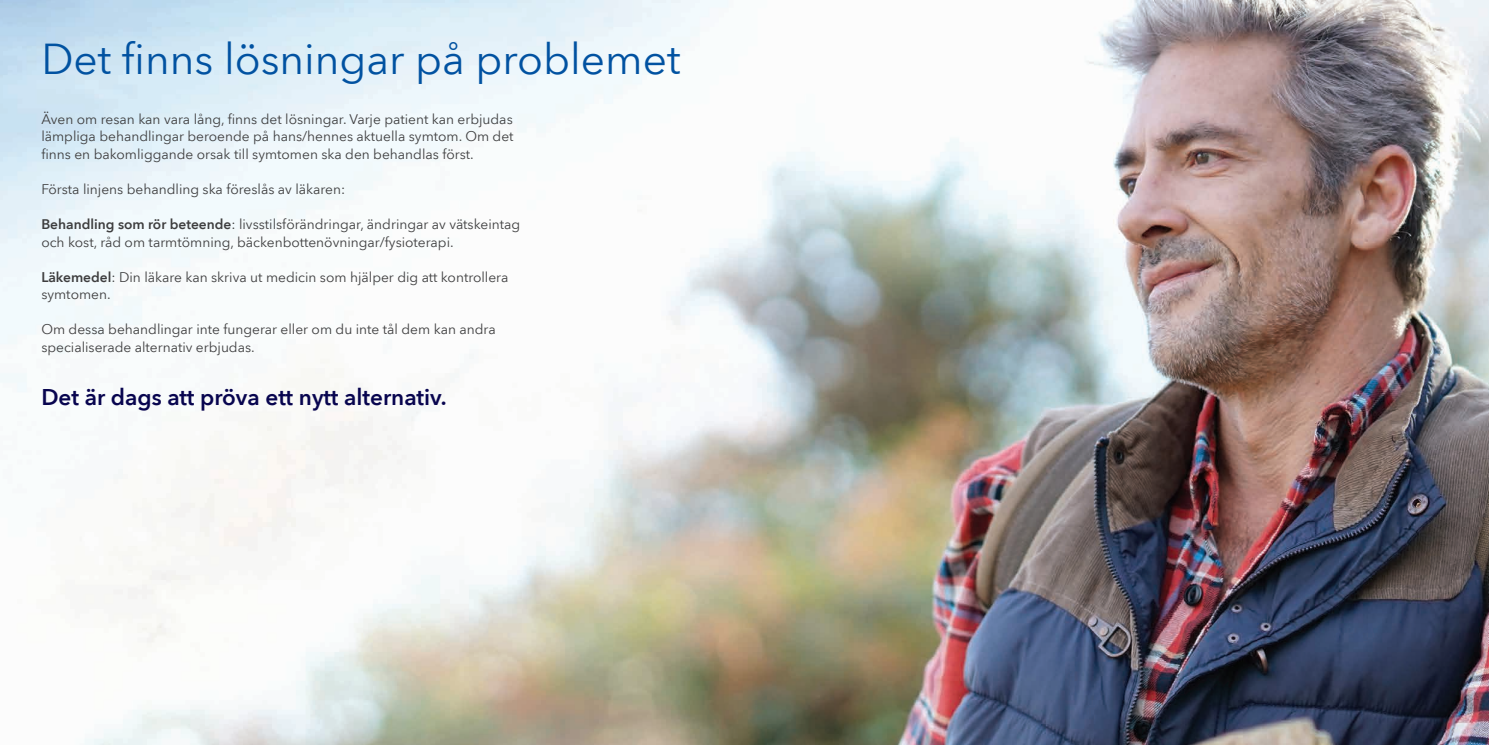
<style>
.page{position:relative;width:1489px;height:745px;background:#fff}
.page>*{position:absolute;margin:0;border:0;box-sizing:border-box;transform-origin:0 0}
.t1{font:42.5px "Avenir Next World";color:#0152a1}
.t2{font:600 22.5px "Avenir Next World";color:#08054f}
.t3{font:13.75px/17.5px "Avenir Next World";color:#3e3e3f}
.s1{font-weight:600}
</style>
<div class="page">
<img style="left:0;top:0;width:1488px;height:744px">
<h1 class="t1" style="left:41px;top:25px;width:640px">Det finns lösningar på problemet</h1>
<p class="t3" style="left:41px;top:110px;width:474px;text-align:justify">Även om resan kan vara lång, finns det lösningar. Varje patient kan erbjudas lämpliga behandlingar beroende på hans/hennes aktuella symtom. Om det finns en bakomliggande orsak till symtomen ska den behandlas först.</p>
<p class="t3" style="left:41px;top:180px;width:305px">Första linjens behandling ska föreslås av läkaren:</p>
<p class="t3" style="left:41px;top:215px;width:480px"><span class="s1">Behandling som rör beteende</span>: livsstilsförändringar, ändringar av vätskeintag och kost, råd om tarmtömning, bäckenbottenövningar/fysioterapi.</p>
<p class="t3" style="left:41px;top:268px;width:468px"><span class="s1">Läkemedel</span>: Din läkare kan skriva ut medicin som hjälper dig att kontrollera symtomen.</p>
<p class="t3" style="left:41px;top:320px;width:456px">Om dessa behandlingar inte fungerar eller om du inte tål dem kan andra specialiserade alternativ erbjudas.</p>
<h2 class="t2" style="left:41px;top:383px;width:406px">Det är dags att pröva ett nytt alternativ.</h2>
</div>
